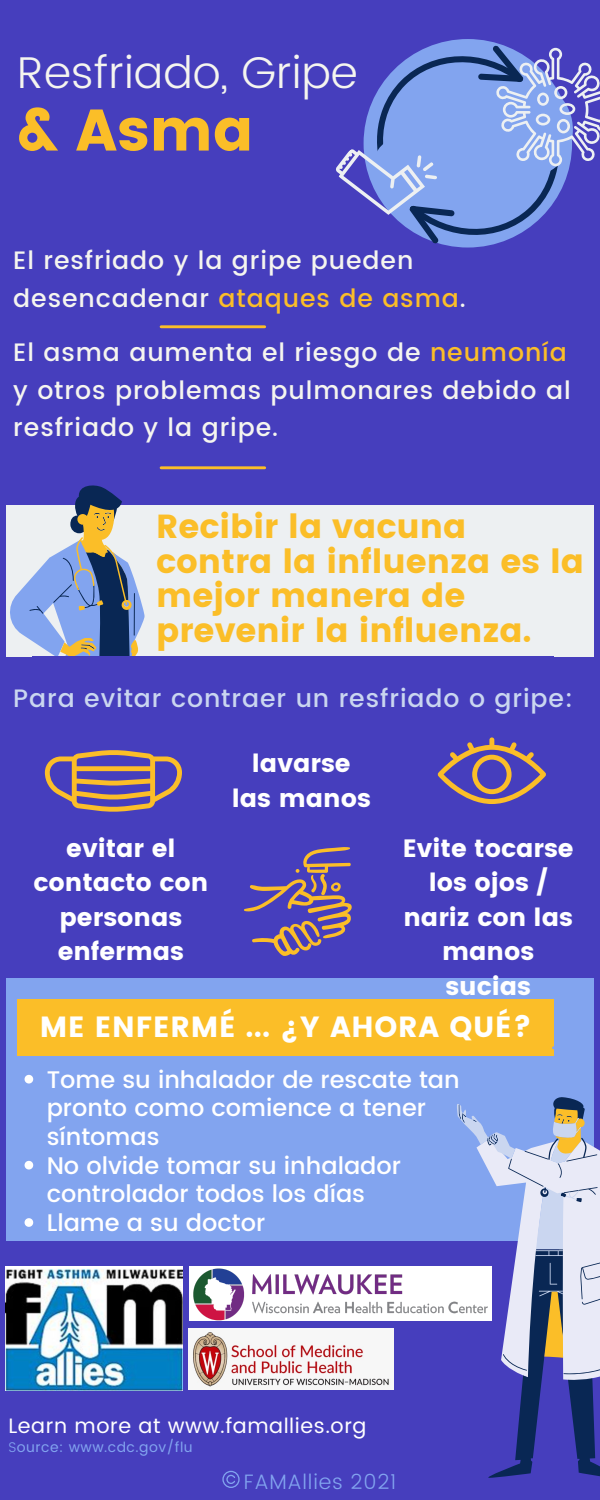
<style>
.page{position:relative;width:600px;height:1500px;background:#463ebd}
.page>*{position:absolute;margin:0;border:0;box-sizing:border-box;transform-origin:0 0}
.t1{font:58.3px "Poppins";color:#fbbe28}
.t2{font:300 44.5px "Poppins";color:#f5f5ef}
.t3{font:33.3px/34.4px "Poppins";color:#fbbe28}
.t4{font:29.2px "Poppins";letter-spacing:.025em;color:#fff}
.t5{font:500 25.2px/37.5px "Poppins";letter-spacing:.035em;color:#f5f5ef}
.t6{font:500 25.2px "Poppins";letter-spacing:.035em;color:#cad6f0}
.t7{font:25px/34.5px "Poppins";color:#fff;text-align:center}
.t8{font:500 24px/28.7px "Poppins";color:#fff}
.t9{font:20.8px "Poppins";letter-spacing:.03em;color:#fff}
.t10{font:300 20.8px "Poppins";letter-spacing:.035em;color:#82a4ef}
.t11{font:14px "Poppins";letter-spacing:.035em;color:#82a4ef}
.s1{color:#fbbe28}
.s2{font-weight:300}
</style>
<div class="page">
<div style="left:6px;top:505px;width:587px;height:151px;background:#edf0f2"></div>
<svg style="left:6px;top:581px;width:23px;height:76px"></svg>
<svg style="left:29px;top:485px;width:93px;height:172px"></svg>
<div style="left:32px;top:656px;width:522px;height:295px;background:#463ebd"></div>
<div style="left:6px;top:978px;width:587px;height:262px;background:#82a4ef"></div>
<div style="left:17px;top:999px;width:537px;height:57px;background:#fbbe28"></div>
<svg style="left:488px;top:1097px;width:112px;height:381px"></svg>
<svg style="left:457px;top:1104px;width:143px;height:283px"></svg>
<hr style="left:161px;top:325px;width:104px;height:3px;background:#fbbe28">
<svg style="left:244px;top:847px;width:108px;height:109px"></svg>
<svg style="left:45px;top:505px;width:137px;height:307px"></svg>
<svg style="left:438px;top:737px;width:108px;height:67px"></svg>
<img style="left:6px;top:1267px;width:176px;height:123px">
<hr style="left:161px;top:466px;width:104px;height:3px;background:#fbbe28">
<svg style="left:451px;top:166px;width:119px;height:82px"></svg>
<svg style="left:365px;top:39px;width:163px;height:192px;fill:#82a4ef"></svg>
<div style="left:492px;top:84px;width:81px;height:91px;background:#82a4ef;border-radius:50%"></div>
<svg style="left:477px;top:43px;width:123px;height:123px"></svg>
<img style="left:192px;top:1267px;width:297px;height:54px">
<img style="left:189px;top:1329px;width:205px;height:61px">
<svg style="left:222px;top:1471px;width:18px;height:17px"></svg>
<svg style="left:25px;top:1075px;width:8px;height:9px"></svg>
<svg style="left:25px;top:1161px;width:8px;height:9px"></svg>
<svg style="left:25px;top:1218px;width:8px;height:9px"></svg>
<svg style="left:336px;top:127px;width:120px;height:119px"></svg>
<p class="t2" style="left:17px;top:46px;width:342px">Resfriado, Gripe</p>
<p class="t1" style="left:17px;top:96px;width:238px">&amp; Asma</p>
<p class="t5" style="left:13px;top:242px;width:402px">El resfriado y la gripe pueden</p>
<p class="t5" style="left:13px;top:279px;width:454px">desencadenar <span class="s1">ataques de asma</span>.</p>
<p class="t5" style="left:13px;top:334px;width:559px">El asma aumenta el riesgo de <span class="s1">neumonía </span>y otros problemas pulmonares debido al resfriado y la gripe.</p>
<p class="t3" style="left:156px;top:510px;width:429px">Recibir la vacuna contra la influenza es la mejor manera de prevenir la influenza.</p>
<p class="t6" style="left:13px;top:684px;width:561px">Para evitar contraer un resfriado o gripe:</p>
<p class="t7" style="left:34px;top:831px;width:176px">evitar el contacto con personas enfermas</p>
<p class="t7" style="left:232px;top:746px;width:141px">lavarse las manos</p>
<p class="t7" style="left:403px;top:831px;width:173px">Evite tocarse los ojos / nariz con las manos sucias</p>
<p class="t4" style="left:40px;top:1010px;width:493px">ME ENFERMÉ ... ¿Y AHORA QUÉ?</p>
<p class="t8" style="left:47px;top:1065px;width:415px">Tome su inhalador de rescate tan pronto como comience a tener síntomas</p>
<p class="t8" style="left:47px;top:1151px;width:356px">No olvide tomar su inhalador controlador todos los días</p>
<p class="t8" style="left:47px;top:1208px;width:220px">Llame a su doctor</p>
<p class="t9" style="left:8px;top:1414px;width:360px">Learn more at www.famallies.org</p>
<p class="t11" style="left:8px;top:1439px;width:186px"><span class="s2">S</span>ource: www.cdc.gov/flu</p>
<p class="t10" style="left:244px;top:1469px;width:154px">FAMAllies 2021</p>
</div>
